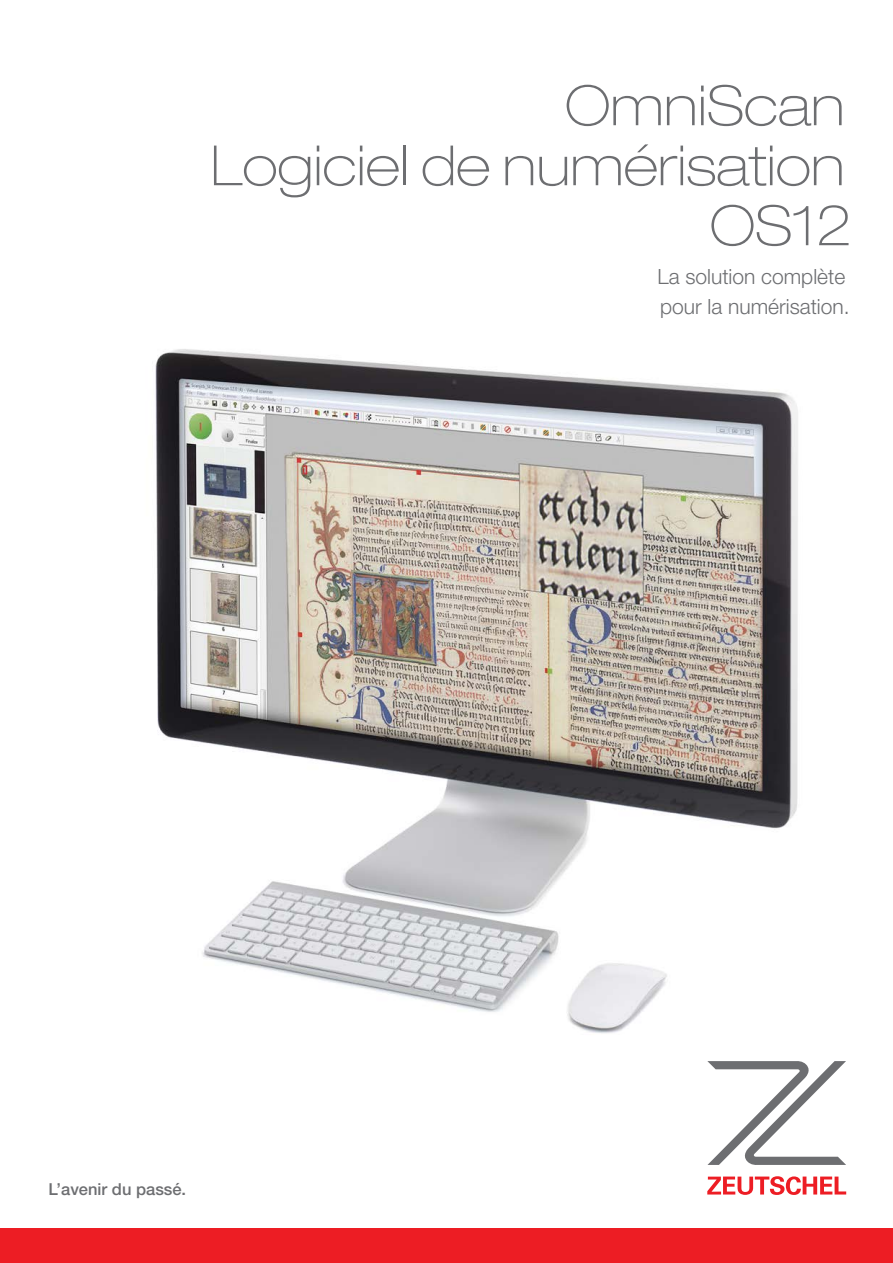
<style>
.page{position:relative;width:893px;height:1263px;background:#fff}
.page>*{position:absolute;margin:0;border:0;box-sizing:border-box;transform-origin:0 0}
.t1{font:100 expanded 55.5px "Helvetica Neue";color:#6d6e71}
.t2{font:300 21px "Helvetica Neue";color:#6d6e71}
.t3{font:500 16.5px "Helvetica Neue";color:#6d6e71}
</style>
<div class="page">
<svg style="left:707px;top:1061px;width:139px;height:104px"></svg>
<svg style="left:707px;top:1176px;width:139px;height:19px"></svg>
<div style="left:0;top:1229px;width:893px;height:34px;background:#ed1d24"></div>
<img style="left:155px;top:349px;width:643px;height:684px">
<p class="t1" style="left:565px;top:72px;width:281px">OmniScan</p>
<p class="t1" style="left:211px;top:132px;width:636px">Logiciel de numérisation</p>
<p class="t1" style="left:710px;top:192px;width:143px">OS12</p>
<p class="t2" style="left:657px;top:264px;width:189px">La solution complète</p>
<p class="t2" style="left:660px;top:294px;width:191px">pour la numérisation.</p>
<p class="t3" style="left:48px;top:1179px;width:139px">L’avenir du passé.</p>
</div>
